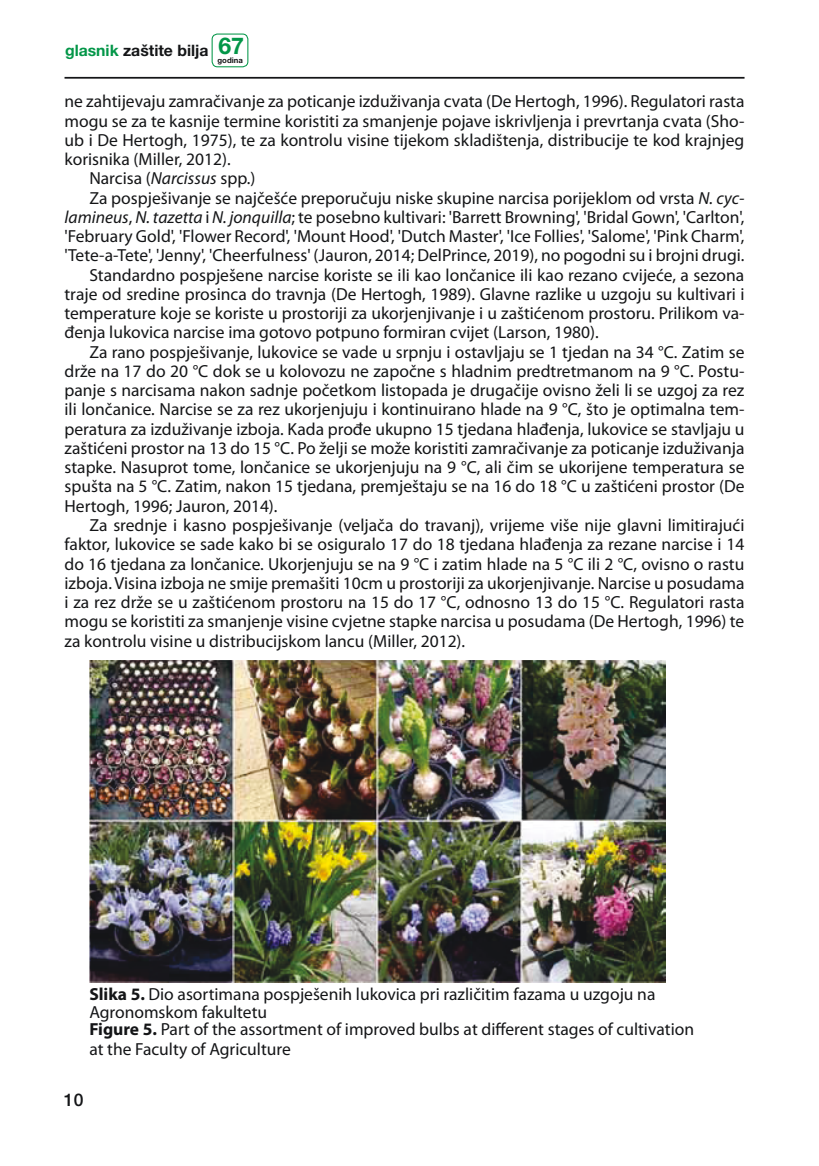
<style>
.page{position:relative;width:819px;height:1166px;background:#fff}
.page>*{position:absolute;margin:0;border:0;box-sizing:border-box;transform-origin:0 0}
.t1{font:17.5px/17.5px "Myriad Pro";color:#141517}
.t2{font:500 17.5px "Helvetica Neue LT Pro";color:#141517}
.t3{font:700 15.75px "Helvetica Neue LT Pro";color:#141517}
.t4{font:700 7.7px "Helvetica Neue LT Pro";color:#141517}
.s1{color:#039648}
.s2{font-size:23.1px;color:#039648}
.s3{font-style:italic}
.s4{font-weight:700}
</style>
<div class="page">
<hr style="left:64px;top:77px;width:680px;height:2px;background:#141517">
<div style="left:211px;top:34px;width:37px;height:33px;border:1px solid #039648;border-radius:5px"></div>
<img style="left:89px;top:660px;width:576px;height:322px">
<p class="t3" style="left:65px;top:44px;width:180px"><span class="s1">glasnik</span> zaštite bilja <span class="s2">67</span></p>
<p class="t4" style="left:217px;top:58px;width:27px">godina</p>
<p class="t1" style="left:64px;top:94px;width:681px">ne zahtijevaju zamračivanje za poticanje izduživanja cvata (De Hertogh, 1996). Regulatori rasta</p>
<p class="t1" style="left:64px;top:113px;width:681px">mogu se za te kasnije termine koristiti za smanjenje pojave iskrivljenja i prevrtanja cvata (Sho-</p>
<p class="t1" style="left:64px;top:132px;width:681px">ub i De Hertogh, 1975), te za kontrolu visine tijekom skladištenja, distribucije te kod krajnjeg</p>
<p class="t1" style="left:64px;top:152px;width:168px">korisnika (Miller, 2012).</p>
<p class="t1" style="left:89px;top:171px;width:168px">Narcisa (<span class="s3">Narcissus</span> spp.)</p>
<p class="t1" style="left:89px;top:190px;width:656px">Za pospješivanje se najčešće preporučuju niske skupine narcisa porijeklom od vrsta <span class="s3">N. cyc-</span></p>
<p class="t1" style="left:64px;top:209px;width:681px"><span class="s3">lamineus</span>, <span class="s3">N. tazetta</span> i <span class="s3">N. jonquilla</span>; te posebno kultivari: 'Barrett Browning', 'Bridal Gown', 'Carlton',</p>
<p class="t1" style="left:64px;top:229px;width:681px">'February Gold', 'Flower Record', 'Mount Hood', 'Dutch Master', 'Ice Follies', 'Salome', 'Pink Charm',</p>
<p class="t1" style="left:64px;top:248px;width:681px">'Tete-a-Tete', 'Jenny', 'Cheerfulness' (Jauron, 2014; DelPrince, 2019), no pogodni su i brojni drugi.</p>
<p class="t1" style="left:89px;top:267px;width:656px">Standardno pospješene narcise koriste se ili kao lončanice ili kao rezano cvijeće, a sezona</p>
<p class="t1" style="left:64px;top:286px;width:681px">traje od sredine prosinca do travnja (De Hertogh, 1989). Glavne razlike u uzgoju su kultivari i</p>
<p class="t1" style="left:64px;top:306px;width:681px">temperature koje se koriste u prostoriji za ukorjenjivanje i u zaštićenom prostoru. Prilikom va-</p>
<p class="t1" style="left:64px;top:325px;width:535px">đenja lukovica narcise ima gotovo potpuno formiran cvijet (Larson, 1980).</p>
<p class="t1" style="left:89px;top:344px;width:656px">Za rano pospješivanje, lukovice se vade u srpnju i ostavljaju se 1 tjedan na 34 °C. Zatim se</p>
<p class="t1" style="left:64px;top:363px;width:681px">drže na 17 do 20 °C dok se u kolovozu ne započne s hladnim predtretmanom na 9 °C. Postu-</p>
<p class="t1" style="left:64px;top:383px;width:681px">panje s narcisama nakon sadnje početkom listopada je drugačije ovisno želi li se uzgoj za rez</p>
<p class="t1" style="left:64px;top:402px;width:681px">ili lončanice. Narcise se za rez ukorjenjuju i kontinuirano hlade na 9 °C, što je optimalna tem-</p>
<p class="t1" style="left:64px;top:421px;width:681px">peratura za izduživanje izboja. Kada prođe ukupno 15 tjedana hlađenja, lukovice se stavljaju u</p>
<p class="t1" style="left:64px;top:440px;width:681px">zaštićeni prostor na 13 do 15 °C. Po želji se može koristiti zamračivanje za poticanje izduživanja</p>
<p class="t1" style="left:64px;top:460px;width:681px">stapke. Nasuprot tome, lončanice se ukorjenjuju na 9 °C, ali čim se ukorijene temperatura se</p>
<p class="t1" style="left:64px;top:479px;width:681px">spušta na 5 °C. Zatim, nakon 15 tjedana, premještaju se na 16 do 18 °C u zaštićeni prostor (De</p>
<p class="t1" style="left:64px;top:498px;width:214px">Hertogh, 1996; Jauron, 2014).</p>
<p class="t1" style="left:89px;top:517px;width:656px">Za srednje i kasno pospješivanje (veljača do travanj), vrijeme više nije glavni limitirajući</p>
<p class="t1" style="left:64px;top:537px;width:681px">faktor, lukovice se sade kako bi se osiguralo 17 do 18 tjedana hlađenja za rezane narcise i 14</p>
<p class="t1" style="left:64px;top:556px;width:681px">do 16 tjedana za lončanice. Ukorjenjuju se na 9 °C i zatim hlade na 5 °C ili 2 °C, ovisno o rastu</p>
<p class="t1" style="left:64px;top:575px;width:681px">izboja. Visina izboja ne smije premašiti 10cm u prostoriji za ukorjenjivanje. Narcise u posudama</p>
<p class="t1" style="left:64px;top:594px;width:681px">i za rez drže se u zaštićenom prostoru na 15 do 17 °C, odnosno 13 do 15 °C. Regulatori rasta</p>
<p class="t1" style="left:64px;top:614px;width:681px">mogu se koristiti za smanjenje visine cvjetne stapke narcisa u posudama (De Hertogh, 1996) te</p>
<p class="t1" style="left:64px;top:633px;width:402px">za kontrolu visine u distribucijskom lancu (Miller, 2012).</p>
<p class="t1" style="left:89px;top:986px;width:606px"><span class="s4">Slika 5.</span> Dio asortimana pospješenih lukovica pri različitim fazama u uzgoju na<br>Agronomskom fakultetu<br><span class="s4">Figure 5.</span> Part of the assortment of improved bulbs at different stages of cultivation</p>
<p class="t1" style="left:89px;top:1041px;width:203px">at the Faculty of Agriculture</p>
<p class="t2" style="left:64px;top:1090px;width:21px">10</p>
</div>
